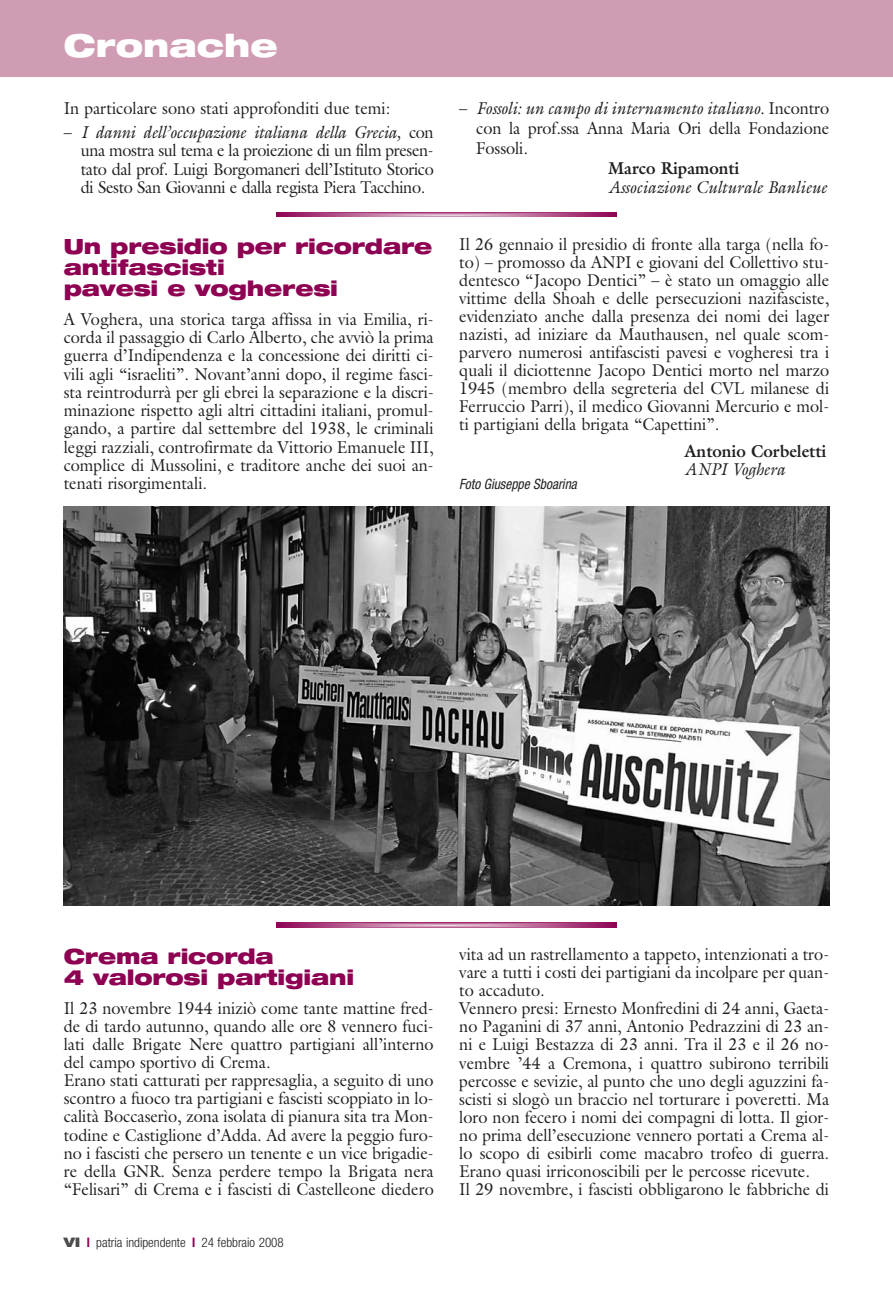
<style>
.page{position:relative;width:893px;height:1297px;background:#fff}
.page>*{position:absolute;margin:0;border:0;box-sizing:border-box;transform-origin:0 0}
.t1{font:900 expanded 31.5px "Helvetica Neue";color:#fff}
.t2{font:900 expanded 21px/21.3px "Helvetica Neue";letter-spacing:-.01em;color:#8d0052}
.t3{font:17.25px/18.1px "Galliard";color:#231f20;text-align:justify;scale:.94 1}
.t4{font:italic 17.25px "Galliard";color:#231f20;scale:.94 1}
.t5{font:700 17.25px "Galliard";color:#231f20;scale:.94 1}
.t6{font:italic condensed 14.25px "Helvetica Neue";color:#231f20;scale:.94 1}
.t7{font:300 condensed 13.2px "Helvetica Neue";color:#231f20}
.s1{font-style:italic}
.s2{font-weight:900;font-stretch:expanded;color:#4b4c4d}
.s3{font-weight:700;color:#8d0052}
</style>
<div class="page">
<div style="left:0;top:0;width:893px;height:77px;background:#d09cb4"></div>
<svg style="left:276px;top:213px;width:341px;height:4px"></svg>
<svg style="left:276px;top:923px;width:341px;height:4px"></svg>
<img style="left:64px;top:506px;width:765px;height:400px">
<h1 class="t1" style="left:64px;top:34px;width:215px">Cronache</h1>
<p class="t3" style="left:64px;top:101px;width:349px">In particolare sono stati approfonditi due temi:</p>
<p class="t3" style="left:81px;top:124px;width:377px;line-height:18.6px;text-indent:-17px">– <span class="s1">I danni dell’occupazione italiana della Grecia,</span> con una mostra sul tema e la proiezione di un film presen&shy;tato dal prof. Luigi Borgomaneri dell’Istituto Storico di Sesto San Giovanni e dalla regista Piera Tacchino.</p>
<p class="t2" style="left:64px;top:237px;width:370px">Un presidio per ricordare antifascisti<br>pavesi e vogheresi</p>
<p class="t3" style="left:64px;top:312px;width:395px">A Voghera, una storica targa affissa in via Emilia, ri&shy;corda il passaggio di Carlo Alberto, che avviò la prima guerra d’Indipendenza e la concessione dei diritti ci&shy;vili agli “israeliti”. Novant’anni dopo, il regime fasci&shy;sta reintrodurrà per gli ebrei la separazione e la discri&shy;minazione rispetto agli altri cittadini italiani, promul&shy;gando, a partire dal settembre del 1938, le criminali leggi razziali, controfirmate da Vittorio Emanuele III, complice di Mussolini, e traditore anche dei suoi an&shy;tenati risorgimentali.</p>
<p class="t3" style="left:476px;top:100px;width:377px;line-height:20px;text-indent:-17px">– <span class="s1">Fossoli: un campo di internamento italiano.</span> Incontro con la prof.ssa Anna Maria Ori della Fondazione Fossoli.</p>
<p class="t5" style="left:608px;top:161px;width:141px">Marco Ripamonti</p>
<p class="t4" style="left:608px;top:181px;width:234px">Associazione Culturale Banlieue</p>
<p class="t3" style="left:459px;top:237px;width:395px">Il 26 gennaio il presidio di fronte alla targa (nella fo&shy;to) – promosso da ANPI e giovani del Collettivo stu&shy;dentesco “Jacopo Dentici” – è stato un omaggio alle vittime della Shoah e delle persecuzioni nazifasciste, evidenziato anche dalla presenza dei nomi dei lager nazisti, ad iniziare da Mauthausen, nel quale scom&shy;parvero numerosi antifascisti pavesi e vogheresi tra i quali il diciottenne Jacopo Dentici morto nel marzo 1945 (membro della segreteria del CVL milanese di Ferruccio Parri), il medico Giovanni Mercurio e mol&shy;ti partigiani della brigata “Capettini”.</p>
<p class="t5" style="left:685px;top:444px;width:152px">Antonio Corbeletti</p>
<p class="t4" style="left:685px;top:462px;width:109px">ANPI Voghera</p>
<p class="t6" style="left:459px;top:478px;width:129px">Foto Giuseppe Sboarina</p>
<p class="t2" style="left:64px;top:947px;width:292px">Crema ricorda<br>4 valorosi partigiani</p>
<p class="t3" style="left:64px;top:1000px;width:395px;text-align:left">Il 23 novembre 1944 iniziò come tante mattine fred&shy;de di tardo autunno, quando alle ore 8 vennero fuci&shy;lati dalle Brigate Nere quattro partigiani all’interno del campo sportivo di Crema.<br>Erano stati catturati per rappresaglia, a seguito di uno scontro a fuoco tra partigiani e fascisti scoppiato in lo&shy;calità Boccaserìo, zona isolata di pianura sita tra Mon&shy;todine e Castiglione d’Adda. Ad avere la peggio furo&shy;no i fascisti che persero un tenente e un vice brigadie&shy;re della GNR. Senza perdere tempo la Brigata nera “Felisari” di Crema e i fascisti di Castelleone diedero</p>
<p class="t7" style="left:64px;top:1238px;width:222px"><span class="s2">VI</span> <span class="s3">l</span> patria indipendente <span class="s3">l</span> 24 febbraio 2008</p>
<p class="t3" style="left:459px;top:947px;width:395px;text-align:left">vita ad un rastrellamento a tappeto, intenzionati a tro&shy;vare a tutti i costi dei partigiani da incolpare per quan&shy;to accaduto.<br>Vennero presi: Ernesto Monfredini di 24 anni, Gaeta&shy;no Paganini di 37 anni, Antonio Pedrazzini di 23 an&shy;ni e Luigi Bestazza di 23 anni. Tra il 23 e il 26 no&shy;vembre ’44 a Cremona, i quattro subirono terribili percosse e sevizie, al punto che uno degli aguzzini fa&shy;scisti si slogò un braccio nel torturare i poveretti. Ma loro non fecero i nomi dei compagni di lotta. Il gior&shy;no prima dell’esecuzione vennero portati a Crema al&shy;lo scopo di esibirli come macabro trofeo di guerra.<br>Erano quasi irriconoscibili per le percosse ricevute.<br>Il 29 novembre, i fascisti obbligarono le fabbriche di</p>
</div>
